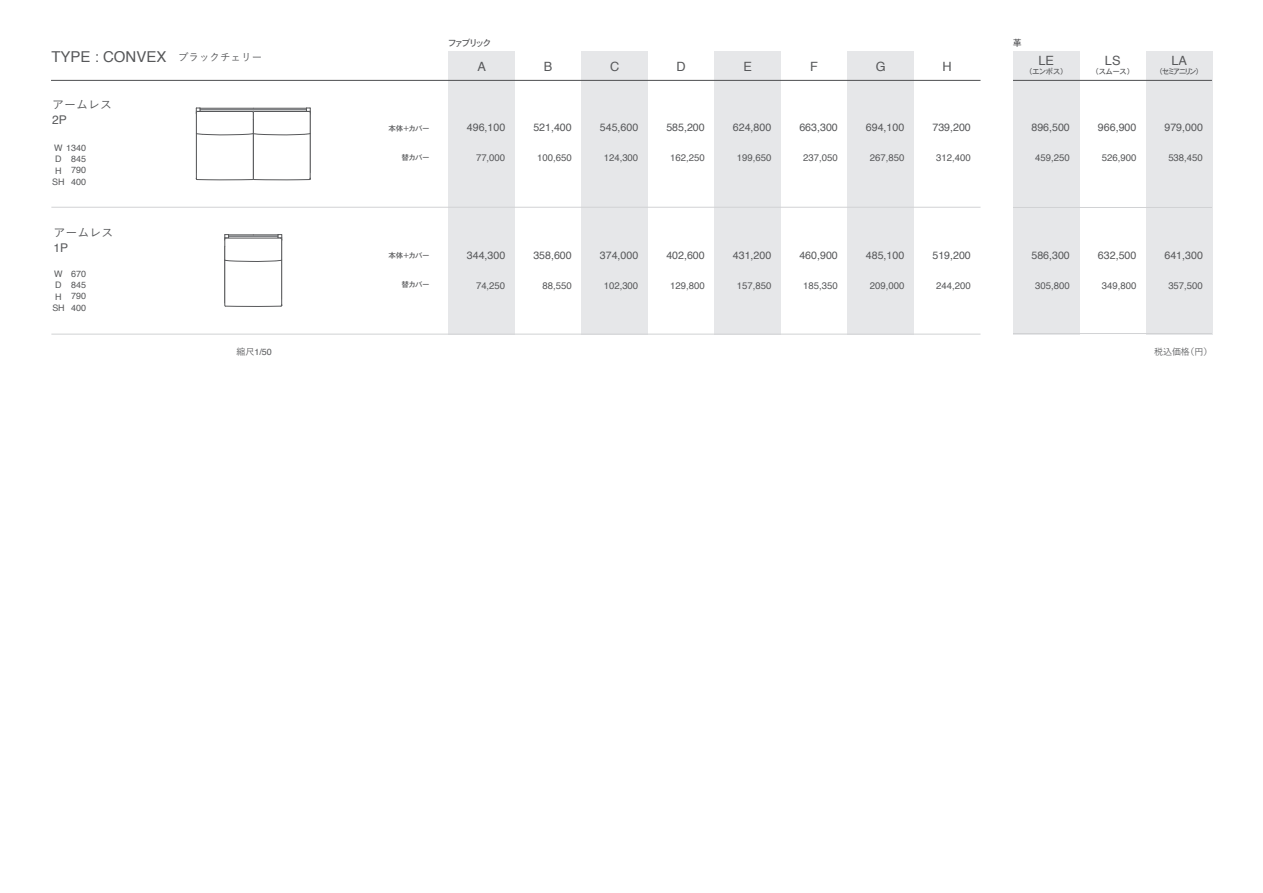
<style>
.page{position:relative;width:1263px;height:893px;background:#fff}
.page>*{position:absolute;margin:0;border:0;box-sizing:border-box;transform-origin:0 0}
.t1{font:15px "Helvetica";color:#57585a}
.t2{font:12.75px "Helvetica";color:#57585a}
.t3{font:500 12px "Yu Go";color:#57585a}
.t4{font:12px "Helvetica";color:#57585a}
.t5{font:10.65px "Helvetica";color:#57585a}
.t6{font:500 10.5px "Yu Go";color:#57585a}
.t7{font:9.6px "Helvetica";color:#57585a}
.t8{font:9px/11.2px "Helvetica";color:#57585a;text-align:justify}
.t9{font:9px "Osaka";color:#57585a}
.t10{font:500 9px "Yu Go";color:#57585a}
.t11{font:7.5px "Osaka";color:#57585a}
.s1{font-family:"Yu Go";font-weight:500}
</style>
<div class="page">
<svg style="left:196px;top:107px;width:115px;height:73px"></svg>
<svg style="left:224px;top:234px;width:58px;height:73px"></svg>
<div style="left:448px;top:51px;width:67px;height:283px;background:#e6e7e9"></div>
<div style="left:581px;top:51px;width:67px;height:283px;background:#e6e7e9"></div>
<div style="left:714px;top:51px;width:67px;height:283px;background:#e6e7e9"></div>
<div style="left:847px;top:51px;width:67px;height:283px;background:#e6e7e9"></div>
<div style="left:1013px;top:51px;width:66px;height:283px;background:#e6e7e9"></div>
<div style="left:1146px;top:51px;width:66px;height:283px;background:#e6e7e9"></div>
<hr style="left:51px;top:80px;width:929px;height:1px;background:#57585a">
<hr style="left:1013px;top:80px;width:199px;height:1px;background:#57585a">
<hr style="left:51px;top:207px;width:929px;height:1px;background:#d1d2d4">
<hr style="left:51px;top:334px;width:929px;height:1px;background:#d1d2d4">
<hr style="left:1013px;top:207px;width:199px;height:1px;background:#d1d2d4">
<hr style="left:1013px;top:333px;width:199px;height:1px;background:#d1d2d4">
<h1 class="t1" style="left:51px;top:50px;width:117px">TYPE : CONVEX</h1>
<p class="t3" style="left:52px;top:93px;width:62px">アームレス</p>
<p class="t4" style="left:52px;top:115px;width:16px">2P</p>
<p class="t8" style="left:71px;top:143px;width:16px;text-indent:-17px">W 1340<br>845<br>790<br>400</p>
<p class="t8" style="left:52px;top:154px;width:14px;text-align:center">D<br>H<br>SH</p>
<p class="t6" style="left:178px;top:47px;width:86px">ブラックチェリー</p>
<p class="t3" style="left:54px;top:221px;width:62px">アームレス</p>
<p class="t4" style="left:54px;top:242px;width:16px">1P</p>
<p class="t8" style="left:71px;top:269px;width:16px">670<br>845<br>790<br>400</p>
<p class="t8" style="left:52px;top:269px;width:14px;text-align:center">W<br>D<br>H<br>SH</p>
<p class="t8" style="left:236px;top:347px;width:37px"><span class="s1">縮尺</span>1/50</p>
<p class="t9" style="left:448px;top:37px;width:44px">ファブリック</p>
<p class="t2" style="left:477px;top:61px;width:10px">A</p>
<p class="t2" style="left:544px;top:61px;width:10px">B</p>
<p class="t2" style="left:610px;top:61px;width:11px">C</p>
<p class="t2" style="left:676px;top:61px;width:11px">D</p>
<p class="t2" style="left:743px;top:61px;width:10px">E</p>
<p class="t2" style="left:810px;top:61px;width:9px">F</p>
<p class="t2" style="left:876px;top:61px;width:11px">G</p>
<p class="t2" style="left:942px;top:61px;width:11px">H</p>
<p class="t9" style="left:1013px;top:37px;width:10px">革</p>
<p class="t2" style="left:1038px;top:55px;width:17px">LE</p>
<p class="t11" style="left:1029px;top:66px;width:37px">（エンボス）</p>
<p class="t2" style="left:1105px;top:55px;width:17px">LS</p>
<p class="t11" style="left:1095px;top:66px;width:37px">（スムース）</p>
<p class="t2" style="left:1171px;top:55px;width:17px">LA</p>
<p class="t11" style="left:1159px;top:66px;width:42px">（セミアニリン）</p>
<p class="t11" style="left:388px;top:123px;width:43px">本体＋カバー</p>
<p class="t5" style="left:467px;top:123px;width:40px">496,100</p>
<p class="t5" style="left:533px;top:123px;width:40px">521,400</p>
<p class="t5" style="left:600px;top:123px;width:40px">545,600</p>
<p class="t5" style="left:666px;top:123px;width:40px">585,200</p>
<p class="t5" style="left:733px;top:123px;width:40px">624,800</p>
<p class="t5" style="left:799px;top:123px;width:40px">663,300</p>
<p class="t5" style="left:866px;top:123px;width:40px">694,100</p>
<p class="t5" style="left:932px;top:123px;width:40px">739,200</p>
<p class="t5" style="left:1031px;top:123px;width:40px">896,500</p>
<p class="t5" style="left:1098px;top:123px;width:40px">966,900</p>
<p class="t5" style="left:1164px;top:123px;width:40px">979,000</p>
<p class="t11" style="left:401px;top:152px;width:29px">替カバー</p>
<p class="t7" style="left:476px;top:154px;width:31px">77,000</p>
<p class="t7" style="left:537px;top:154px;width:36px">100,650</p>
<p class="t7" style="left:604px;top:154px;width:36px">124,300</p>
<p class="t7" style="left:670px;top:154px;width:36px">162,250</p>
<p class="t7" style="left:737px;top:154px;width:36px">199,650</p>
<p class="t7" style="left:803px;top:154px;width:36px">237,050</p>
<p class="t7" style="left:870px;top:154px;width:36px">267,850</p>
<p class="t7" style="left:936px;top:154px;width:36px">312,400</p>
<p class="t7" style="left:1035px;top:154px;width:36px">459,250</p>
<p class="t7" style="left:1102px;top:154px;width:36px">526,900</p>
<p class="t7" style="left:1168px;top:154px;width:36px">538,450</p>
<p class="t11" style="left:388px;top:251px;width:43px">本体＋カバー</p>
<p class="t5" style="left:467px;top:251px;width:40px">344,300</p>
<p class="t5" style="left:533px;top:251px;width:40px">358,600</p>
<p class="t5" style="left:600px;top:251px;width:40px">374,000</p>
<p class="t5" style="left:666px;top:251px;width:40px">402,600</p>
<p class="t5" style="left:733px;top:251px;width:40px">431,200</p>
<p class="t5" style="left:799px;top:251px;width:40px">460,900</p>
<p class="t5" style="left:866px;top:251px;width:40px">485,100</p>
<p class="t5" style="left:932px;top:251px;width:40px">519,200</p>
<p class="t5" style="left:1031px;top:251px;width:40px">586,300</p>
<p class="t5" style="left:1098px;top:251px;width:40px">632,500</p>
<p class="t5" style="left:1164px;top:251px;width:40px">641,300</p>
<p class="t11" style="left:401px;top:280px;width:29px">替カバー</p>
<p class="t7" style="left:476px;top:281px;width:31px">74,250</p>
<p class="t7" style="left:542px;top:281px;width:31px">88,550</p>
<p class="t7" style="left:604px;top:281px;width:36px">102,300</p>
<p class="t7" style="left:670px;top:281px;width:36px">129,800</p>
<p class="t7" style="left:737px;top:281px;width:36px">157,850</p>
<p class="t7" style="left:803px;top:281px;width:36px">185,350</p>
<p class="t7" style="left:870px;top:281px;width:36px">209,000</p>
<p class="t7" style="left:936px;top:281px;width:36px">244,200</p>
<p class="t7" style="left:1035px;top:281px;width:36px">305,800</p>
<p class="t7" style="left:1102px;top:281px;width:36px">349,800</p>
<p class="t7" style="left:1168px;top:281px;width:36px">357,500</p>
<p class="t10" style="left:1154px;top:343px;width:60px">税込価格（円）</p>
</div>
